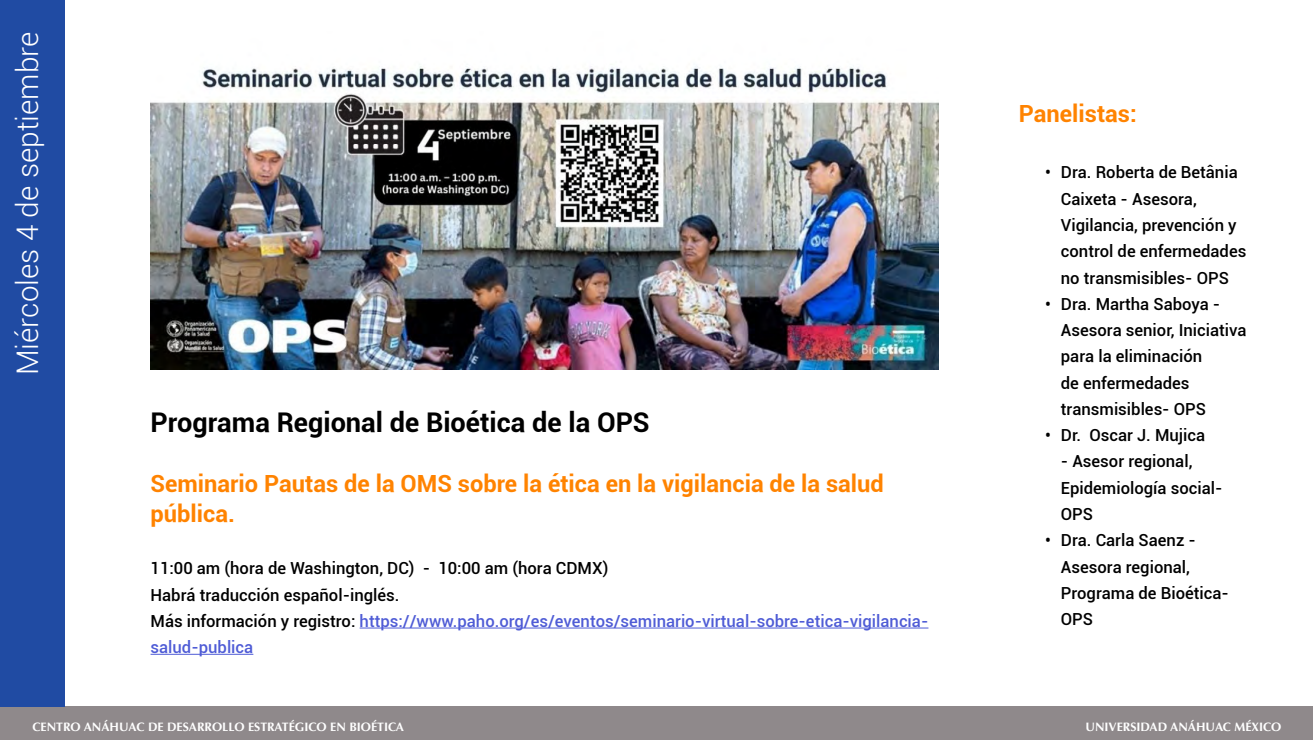
<style>
.page{position:relative;width:1313px;height:740px;background:#fff}
.page>*{position:absolute;margin:0;border:0;box-sizing:border-box;transform-origin:0 0}
.t1{font:300 29.75px "Roboto";color:#fff}
.t2{font:700 27.12px "Roboto";color:#000}
.t3{font:700 23.62px/29.8px "Roboto";color:#ff8300}
.t4{font:500 16.62px/26.2px "Roboto";color:#000}
.t5{font:700 12.25px "Optima";color:#fff}
.s1{color:#4f5cd6}
</style>
<div class="page">
<div style="left:0;top:706px;width:1312px;height:33px;background:#8f898b"></div>
<div style="left:0;top:0;width:65px;height:706px;background:#204ba3"></div>
<img style="left:151px;top:66px;width:787px;height:304px">
<hr style="left:360px;top:627px;width:568px;height:1px;background:#4f5cd6">
<hr style="left:150px;top:653px;width:103px;height:1px;background:#4f5cd6">
<h1 class="t1" style="left:7px;top:375px;width:345px;rotate:-90deg">Miércoles 4 de septiembre</h1>
<h2 class="t2" style="left:150px;top:403px;width:500px">Programa Regional de Bioética de la OPS</h2>
<h3 class="t3" style="left:150px;top:467px;width:735px">Seminario Pautas de la OMS sobre la ética en la vigilancia de la salud pública.</h3>
<p class="t4" style="left:150px;top:554px;width:779px">11:00 am (hora de Washington, DC) - 10:00 am (hora CDMX)<br>Habrá traducción español-inglés.<br>Más información y registro: <span class="s1">https://www.paho.org/es/eventos/seminario-virtual-sobre-etica-vigilancia&shy;salud-publica</span></p>
<h3 class="t3" style="left:1018px;top:98px;width:119px">Panelistas:</h3>
<p class="t4" style="left:1060px;top:159px;width:187px;text-indent:-16px">• Dra. Roberta de Betânia<br>Caixeta - Asesora,<br>Vigilancia, prevención y control de enfermedades no transmisibles- OPS</p>
<p class="t4" style="left:1060px;top:290px;width:187px;text-indent:-16px">• Dra. Martha Saboya -<br>Asesora senior, Iniciativa para la eliminación<br>de enfermedades transmisibles- OPS</p>
<p class="t4" style="left:1045px;top:421px;width:162px">• Dr. Oscar J. Mujica</p>
<p class="t4" style="left:1060px;top:447px;width:163px">- Asesor regional,<br>Epidemiología social-<br>OPS</p>
<p class="t4" style="left:1060px;top:526px;width:169px;text-indent:-16px">• Dra. Carla Saenz -<br>Asesora regional,<br>Programa de Bioética-<br>OPS</p>
<p class="t5" style="left:32px;top:719px;width:373px">CENTRO ANÁHUAC DE DESARROLLO ESTRATÉGICO EN BIOÉTICA</p>
<p class="t5" style="left:1085px;top:719px;width:197px">UNIVERSIDAD ANÁHUAC MÉXICO</p>
</div>
